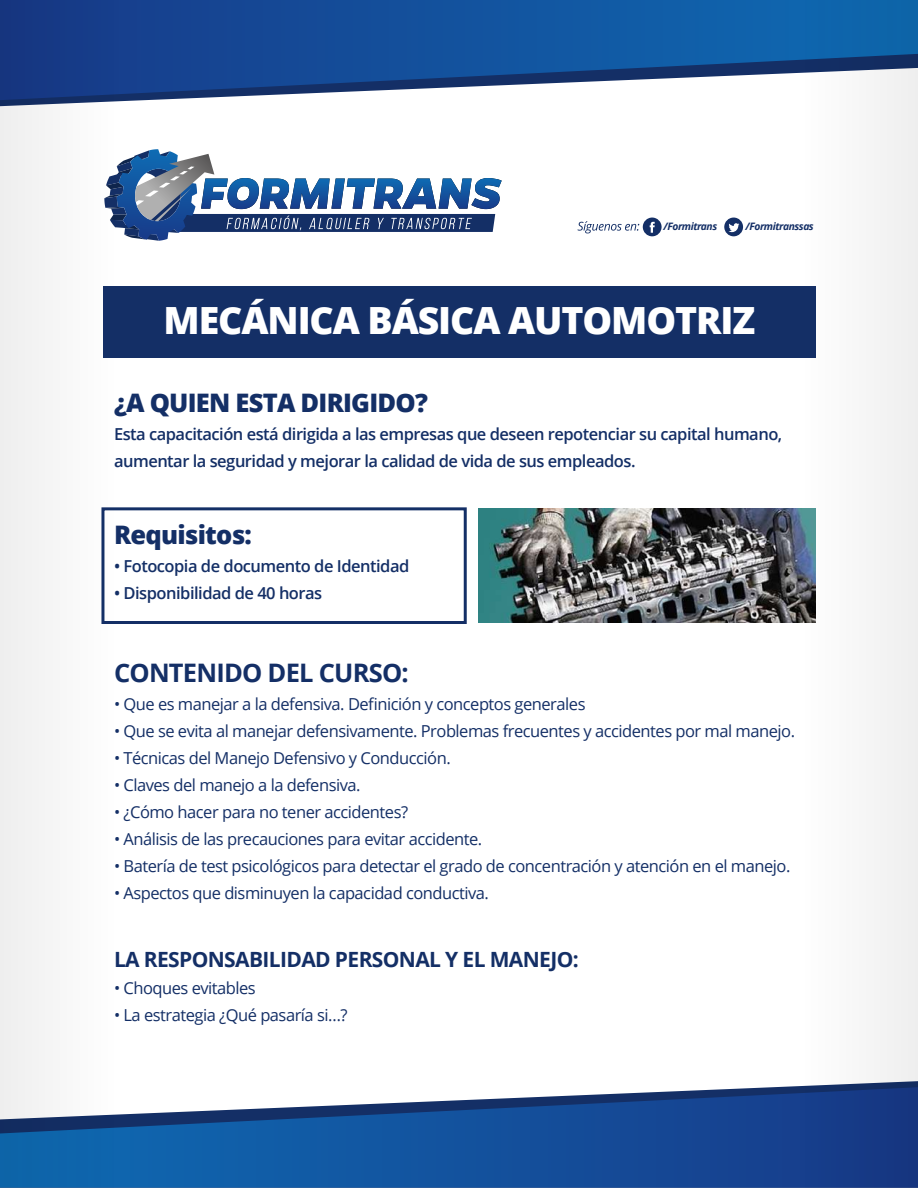
<style>
.page{position:relative;width:918px;height:1188px;background:#fff}
.page>*{position:absolute;margin:0;border:0;box-sizing:border-box;transform-origin:0 0}
.t1{font:800 37.5px "Open Sans";letter-spacing:-.03em;color:#fff}
.t2{font:800 25.5px "Open Sans";letter-spacing:-.03em;color:#142f66}
.t3{font:700 25.5px "Open Sans";letter-spacing:-.03em;color:#142f66}
.t4{font:700 21px "Open Sans";letter-spacing:-.03em;color:#142f66}
.t5{font:16.5px "Open Sans";letter-spacing:-.03em;color:#142f66}
.t6{font:600 16.5px/27px "Open Sans";letter-spacing:-.03em;color:#142f66}
.t7{font:italic 700 10.2px "Open Sans";letter-spacing:-.045em;color:#142f66}
</style>
<div class="page">
<svg style="left:121px;top:0;width:676px;height:100px;background:#3163a3"></svg>
<svg style="left:121px;top:1087px;width:676px;height:101px;background:#3264a4"></svg>
<svg style="left:0;top:0;width:121px;height:1188px"></svg>
<svg style="left:797px;top:0;width:121px;height:1188px"></svg>
<svg style="left:104px;top:149px;width:398px;height:92px"></svg>
<svg style="left:724px;top:218px;width:19px;height:18px"></svg>
<svg style="left:578px;top:218px;width:84px;height:18px"></svg>
<div style="left:103px;top:286px;width:712px;height:71px;background:#142f66"></div>
<img style="left:478px;top:509px;width:337px;height:113px">
<div style="left:101px;top:507px;width:366px;height:117px;border:3px solid #142f66"></div>
<p class="t7" style="left:664px;top:219px;width:55px">/Formitrans</p>
<p class="t7" style="left:746px;top:219px;width:70px">/Formitranssas</p>
<h1 class="t1" style="left:164px;top:291px;width:593px">MECÁNICA BÁSICA AUTOMOTRIZ</h1>
<h2 class="t2" style="left:114px;top:384px;width:315px">¿A QUIEN ESTA DIRIGIDO?</h2>
<p class="t6" style="left:114px;top:420px;width:670px">Esta capacitación está dirigida a las empresas que deseen repotenciar su capital humano, aumentar la seguridad y mejorar la calidad de vida de sus empleados.</p>
<h2 class="t2" style="left:114px;top:516px;width:139px">Requisitos:</h2>
<p class="t6" style="left:114px;top:552px;width:297px">• Fotocopia de documento de Identidad</p>
<p class="t6" style="left:114px;top:579px;width:210px">• Disponibilidad de 40 horas</p>
<h2 class="t3" style="left:114px;top:655px;width:296px">CONTENIDO DEL CURSO:</h2>
<p class="t5" style="left:114px;top:692px;width:473px">• Que es manejar a la defensiva. Definición y conceptos generales</p>
<p class="t5" style="left:114px;top:719px;width:683px">• Que se evita al manejar defensivamente. Problemas frecuentes y accidentes por mal manejo.</p>
<p class="t5" style="left:114px;top:746px;width:338px">• Técnicas del Manejo Defensivo y Conducción.</p>
<p class="t5" style="left:114px;top:773px;width:248px">• Claves del manejo a la defensiva.</p>
<p class="t5" style="left:114px;top:800px;width:296px">• ¿Cómo hacer para no tener accidentes?</p>
<p class="t5" style="left:114px;top:827px;width:370px">• Análisis de las precauciones para evitar accidente.</p>
<p class="t5" style="left:114px;top:854px;width:678px">• Batería de test psicológicos para detectar el grado de concentración y atención en el manejo.</p>
<p class="t5" style="left:114px;top:881px;width:377px">• Aspectos que disminuyen la capacidad conductiva.</p>
<p class="t4" style="left:114px;top:944px;width:466px">LA RESPONSABILIDAD PERSONAL Y EL MANEJO:</p>
<p class="t5" style="left:114px;top:977px;width:143px">• Choques evitables</p>
<p class="t5" style="left:114px;top:1004px;width:235px">• La estrategia ¿Qué pasaría si…?</p>
</div>
